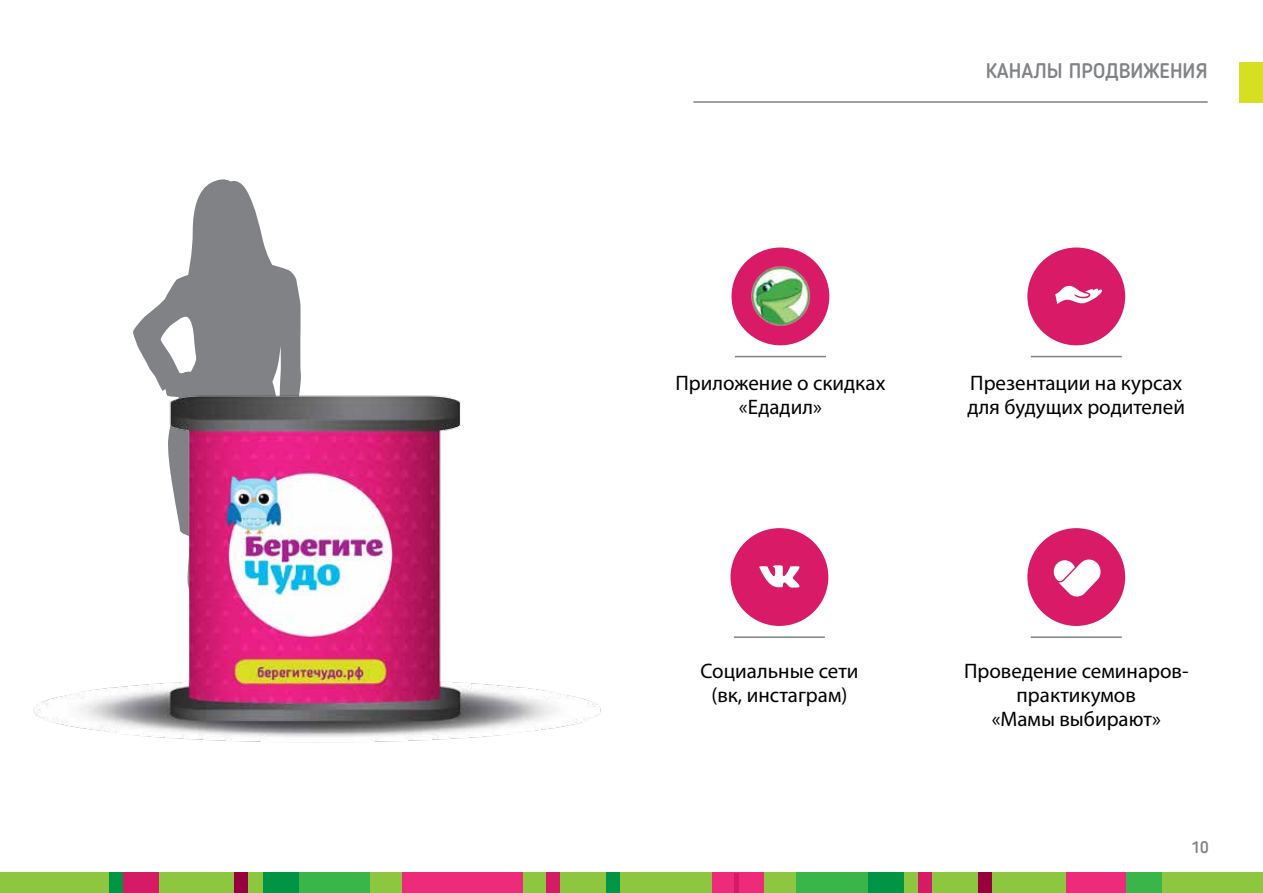
<style>
.page{position:relative;width:1263px;height:893px;background:#fff}
.page>*{position:absolute;margin:0;border:0;box-sizing:border-box;transform-origin:0 0}
.t1{font:21px/24px "Myriad Pro";color:#000;text-align:center}
.t2{font:500 21px "Blogger Sans";color:#808285}
.t3{font:500 16.5px "Blogger Sans";color:#808285}
</style>
<div class="page">
<div style="left:0;top:872px;width:1263px;height:21px;background:#8dc63f"></div>
<div style="left:281px;top:872px;width:89px;height:21px;background:#39b54a"></div>
<div style="left:797px;top:872px;width:89px;height:21px;background:#39b54a"></div>
<div style="left:1066px;top:872px;width:70px;height:21px;background:#ee2a7b"></div>
<div style="left:1126px;top:872px;width:36px;height:21px;background:#39b54a"></div>
<div style="left:263px;top:872px;width:35px;height:21px;background:#009444"></div>
<div style="left:868px;top:872px;width:35px;height:21px;background:#009444"></div>
<div style="left:403px;top:872px;width:120px;height:21px;background:#ee2a7b"></div>
<div style="left:712px;top:872px;width:52px;height:21px;background:#ee2a7b"></div>
<div style="left:546px;top:872px;width:14px;height:21px;background:#d61b66"></div>
<div style="left:606px;top:872px;width:14px;height:21px;background:#009444"></div>
<hr style="left:734px;top:873px;width:4px;height:20px;background:#d61b66">
<div style="left:234px;top:872px;width:14px;height:21px;background:#98003d"></div>
<div style="left:109px;top:872px;width:14px;height:21px;background:#009444"></div>
<div style="left:918px;top:872px;width:14px;height:21px;background:#d61b66"></div>
<div style="left:123px;top:872px;width:36px;height:21px;background:#d61b66"></div>
<div style="left:978px;top:872px;width:14px;height:21px;background:#98003d"></div>
<svg style="left:198px;top:179px;width:53px;height:19px"></svg>
<hr style="left:693px;top:101px;width:515px;height:2px;background:#808285">
<div style="left:1240px;top:63px;width:23px;height:40px;background:#d7df23"></div>
<img style="left:33px;top:198px;width:568px;height:545px">
<div style="left:731px;top:248px;width:98px;height:97px;background:#d81a67;border-radius:50%"></div>
<img style="left:751px;top:266px;width:60px;height:60px">
<hr style="left:735px;top:356px;width:91px;height:1px;background:#808285">
<div style="left:1027px;top:248px;width:98px;height:97px;background:#d81a67;border-radius:50%"></div>
<hr style="left:1031px;top:356px;width:91px;height:1px;background:#808285">
<div style="left:730px;top:528px;width:98px;height:98px;background:#d81a67;border-radius:50%"></div>
<hr style="left:734px;top:636px;width:91px;height:2px;background:#808285">
<div style="left:1027px;top:528px;width:98px;height:98px;background:#d81a67;border-radius:50%"></div>
<hr style="left:1031px;top:636px;width:91px;height:2px;background:#808285">
<svg style="left:1055px;top:285px;width:47px;height:19px"></svg>
<svg style="left:759px;top:565px;width:41px;height:23px"></svg>
<svg style="left:1054px;top:560px;width:46px;height:36px"></svg>
<p class="t2" style="left:986px;top:58px;width:224px">КАНАЛЫ ПРОДВИЖЕНИЯ</p>
<p class="t1" style="left:675px;top:371px;width:211px">Приложение о скидках «Едадил»</p>
<p class="t1" style="left:967px;top:371px;width:219px;text-align:left">Презентации на курсах для будущих родителей</p>
<p class="t1" style="left:700px;top:659px;width:160px">Социальные сети (вк, инстаграм)</p>
<p class="t1" style="left:964px;top:659px;width:226px">Проведение семинаров&shy;практикумов<br>«Мамы выбирают»</p>
<p class="t3" style="left:1191px;top:837px;width:19px">10</p>
</div>
